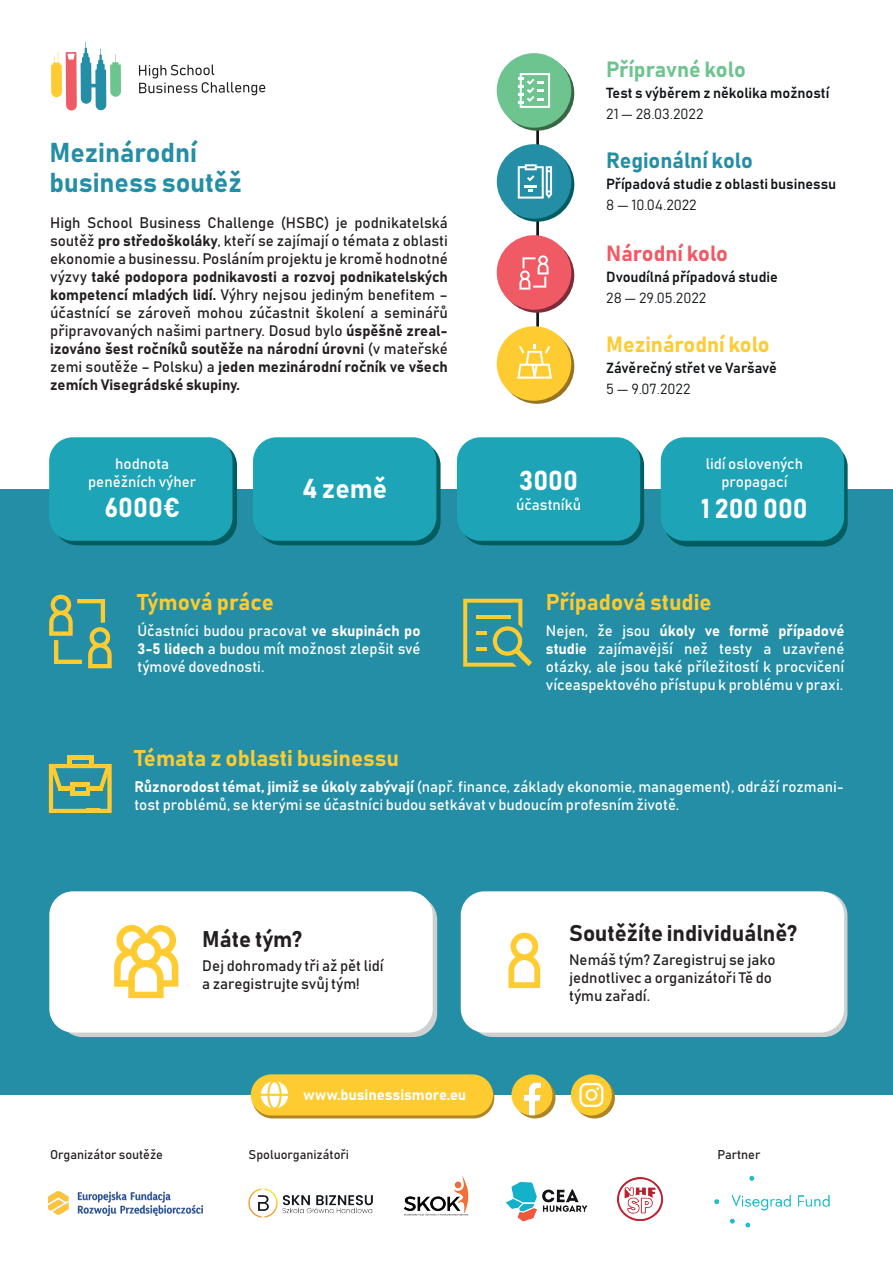
<style>
.page{position:relative;width:893px;height:1263px;background:#fff}
.page>*{position:absolute;margin:0;border:0;box-sizing:border-box;transform-origin:0 0}
.t1{font:27px/30px "Bahnschrift";color:#238ea5}
.t2{font:27px "Bahnschrift";color:#fff}
.t3{font:22.5px "Bahnschrift";color:#fecb31}
.t4{font:22.5px "Bahnschrift";color:#231f20}
.t5{font:21.75px "Bahnschrift";color:#fecb31}
.t6{font:21.75px "Bahnschrift";color:#238ea5}
.t7{font:21.75px "Bahnschrift";color:#6dc48f}
.t8{font:21.75px "Bahnschrift";color:#f05a64}
.t9{font:15px/18px "Bahnschrift";color:#231f20}
.t10{font:15px/18px "Bahnschrift";color:#fff;text-align:justify}
.t11{font:14.4px "Bahnschrift";color:#111416}
.t12{font:12.6px "Bahnschrift";color:#231f20}
</style>
<div class="page">
<div style="left:0;top:489px;width:893px;height:606px;background:#238ea5"></div>
<img style="left:505px;top:1182px;width:83px;height:40px">
<svg style="left:139px;top:65px;width:126px;height:30px"></svg>
<svg style="left:51px;top:41px;width:70px;height:69px"></svg>
<img style="left:49px;top:1191px;width:153px;height:24px">
<img style="left:714px;top:1175px;width:116px;height:53px">
<img style="left:249px;top:1188px;width:124px;height:30px">
<img style="left:404px;top:1176px;width:65px;height:40px">
<svg style="left:514px;top:1077px;width:41px;height:41px"></svg>
<svg style="left:574px;top:1077px;width:41px;height:41px"></svg>
<svg style="left:252px;top:1077px;width:242px;height:41px"></svg>
<div style="left:251px;top:1074px;width:242px;height:41px;background:#fecb31;border-radius:21px"></div>
<div style="left:571px;top:1074px;width:41px;height:41px;background:#fecb31;border-radius:50%"></div>
<svg style="left:579px;top:1083px;width:24px;height:24px"></svg>
<svg style="left:511px;top:1074px;width:41px;height:41px"></svg>
<svg style="left:261px;top:1081px;width:27px;height:27px"></svg>
<svg style="left:500px;top:238px;width:74px;height:75px"></svg>
<div style="left:497px;top:235px;width:74px;height:75px;background:#f05a64;border-radius:50%"></div>
<svg style="left:500px;top:147px;width:74px;height:75px"></svg>
<svg style="left:500px;top:56px;width:74px;height:75px"></svg>
<div style="left:497px;top:144px;width:74px;height:75px;background:#238ea5;border-radius:50%"></div>
<svg style="left:500px;top:329px;width:74px;height:75px"></svg>
<div style="left:497px;top:326px;width:74px;height:75px;background:#fecb31;border-radius:50%"></div>
<div style="left:497px;top:53px;width:74px;height:75px;background:#6dc48f;border-radius:50%"></div>
<svg style="left:517px;top:73px;width:35px;height:306px"></svg>
<div style="left:54px;top:442px;width:183px;height:103px;background:#025d61;border-radius:24px"></div>
<div style="left:257px;top:442px;width:184px;height:103px;background:#025d61;border-radius:24px"></div>
<div style="left:461px;top:442px;width:183px;height:103px;background:#025d61;border-radius:24px"></div>
<div style="left:664px;top:443px;width:184px;height:103px;background:#025d61;border-radius:24px"></div>
<div style="left:49px;top:437px;width:184px;height:104px;background:#1da4b6;border-radius:24px"></div>
<div style="left:661px;top:437px;width:183px;height:104px;background:#1da4b6;border-radius:24px"></div>
<div style="left:457px;top:437px;width:183px;height:104px;background:#1da4b6;border-radius:24px"></div>
<div style="left:253px;top:437px;width:183px;height:104px;background:#1da4b6;border-radius:24px"></div>
<svg style="left:463px;top:599px;width:69px;height:68px"></svg>
<svg style="left:59px;top:896px;width:378px;height:141px;fill:#ced0d0"></svg>
<div style="left:49px;top:891px;width:384px;height:141px;background:#fff;border-radius:24px"></div>
<svg style="left:114px;top:925px;width:64px;height:73px"></svg>
<svg style="left:469px;top:892px;width:378px;height:145px;fill:#ced0d0"></svg>
<div style="left:461px;top:891px;width:383px;height:141px;background:#fff;border-radius:24px"></div>
<svg style="left:508px;top:933px;width:32px;height:55px"></svg>
<img style="left:617px;top:1177px;width:45px;height:43px">
<svg style="left:49px;top:595px;width:63px;height:73px"></svg>
<svg style="left:49px;top:760px;width:63px;height:53px"></svg>
<div style="left:67px;top:755px;width:27px;height:5px;background:#fecb31"></div>
<hr style="left:71px;top:783px;width:19px;height:4px;background:#fecb31">
<hr style="left:71px;top:791px;width:19px;height:4px;background:#fecb31">
<h3 class="t7" style="left:606px;top:56px;width:141px">Přípravné kolo</h3>
<p class="t11" style="left:606px;top:84px;width:224px">Test s výběrem z několika možností</p>
<h1 class="t1" style="left:49px;top:137px;width:194px">Mezinárodní business soutěž</h1>
<p class="t9" style="left:50px;top:214px;width:399px;text-align:justify">High School Business Challenge (HSBC) je podnikatelská soutěž pro středoškoláky, kteří se zajímají o témata z oblasti ekonomie a businessu. Posláním projektu je kromě hodnotné výzvy také podopora podnikavosti a rozvoj podnikatelských kompetencí mladých lidí. Výhry nejsou jediným benefitem – účastnící se zároveň mohou zúčastnit školení a seminářů připravovaných našimi partnery. Dosud bylo úspěšně zreal&shy;izováno šest ročníků soutěže na národní úrovni (v mateřské zemi soutěže – Polsku) a jeden mezinárodní ročník ve všech zemích Visegrádské skupiny.</p>
<p class="t10" style="left:88px;top:454px;width:110px;text-align:center">hodnota peněžních výher</p>
<h1 class="t2" style="left:104px;top:491px;width:77px">6000€</h1>
<h1 class="t2" style="left:302px;top:471px;width:87px">4 země</h1>
<h2 class="t3" style="left:137px;top:588px;width:138px">Týmová práce</h2>
<p class="t10" style="left:137px;top:621px;width:285px">Účastníci budou pracovat ve skupinách po 3-5 lidech a budou mít možnost zlepšit své týmové dovednosti.</p>
<p class="t11" style="left:606px;top:105px;width:99px">21 — 28.03.2022</p>
<h3 class="t6" style="left:606px;top:147px;width:148px">Regionální kolo</h3>
<p class="t11" style="left:606px;top:175px;width:232px">Případová studie z oblasti businessu</p>
<p class="t11" style="left:606px;top:196px;width:92px">8 — 10.04.2022</p>
<h3 class="t8" style="left:606px;top:240px;width:123px">Národní kolo</h3>
<p class="t11" style="left:606px;top:268px;width:173px">Dvoudílná případová studie</p>
<p class="t11" style="left:606px;top:289px;width:102px">28 — 29.05.2022</p>
<h3 class="t5" style="left:606px;top:331px;width:165px">Mezinárodní kolo</h3>
<p class="t11" style="left:606px;top:359px;width:172px">Závěrečný střet ve Varšavě</p>
<p class="t11" style="left:606px;top:380px;width:86px">5 — 9.07.2022</p>
<p class="t10" style="left:706px;top:455px;width:99px">lidí oslovených</p>
<h1 class="t2" style="left:519px;top:463px;width:60px">3000</h1>
<p class="t10" style="left:721px;top:473px;width:68px">propagací</p>
<p class="t10" style="left:516px;top:495px;width:66px">účastníků</p>
<h1 class="t2" style="left:701px;top:491px;width:108px">1 200 000</h1>
<h2 class="t3" style="left:546px;top:588px;width:167px">Případová studie</h2>
<p class="t10" style="left:546px;top:622px;width:300px">Nejen, že jsou úkoly ve formě případové studie zajímavější než testy a uzavřené otázky, ale jsou také příležitostí k procvičení víceaspektového přístupu k problému v praxi.</p>
<h2 class="t3" style="left:134px;top:744px;width:266px">Témata z oblasti businessu</h2>
<p class="t10" style="left:134px;top:777px;width:711px">Různorodost témat, jimiž se úkoly zabývají (např. finance, základy ekonomie, management), odráží rozmani&shy;tost problémů, se kterými se účastníci budou setkávat v budoucím profesním životě.</p>
<h2 class="t4" style="left:569px;top:918px;width:230px">Soutěžíte individuálně?</h2>
<h2 class="t4" style="left:202px;top:924px;width:101px">Máte tým?</h2>
<p class="t9" style="left:202px;top:957px;width:183px">Dej dohromady tři až pět lidí a zaregistrujte svůj tým!</p>
<p class="t9" style="left:569px;top:951px;width:208px">Nemáš tým? Zaregistruj se jako jednotlivec a organizátoři Tě do týmu zařadí.</p>
<p class="t10" style="left:303px;top:1085px;width:165px">www.businessismore.eu</p>
<p class="t12" style="left:50px;top:1147px;width:114px">Organizátor soutěže</p>
<p class="t12" style="left:249px;top:1147px;width:102px">Spoluorganizátoři</p>
<p class="t12" style="left:717px;top:1147px;width:44px">Partner</p>
</div>
